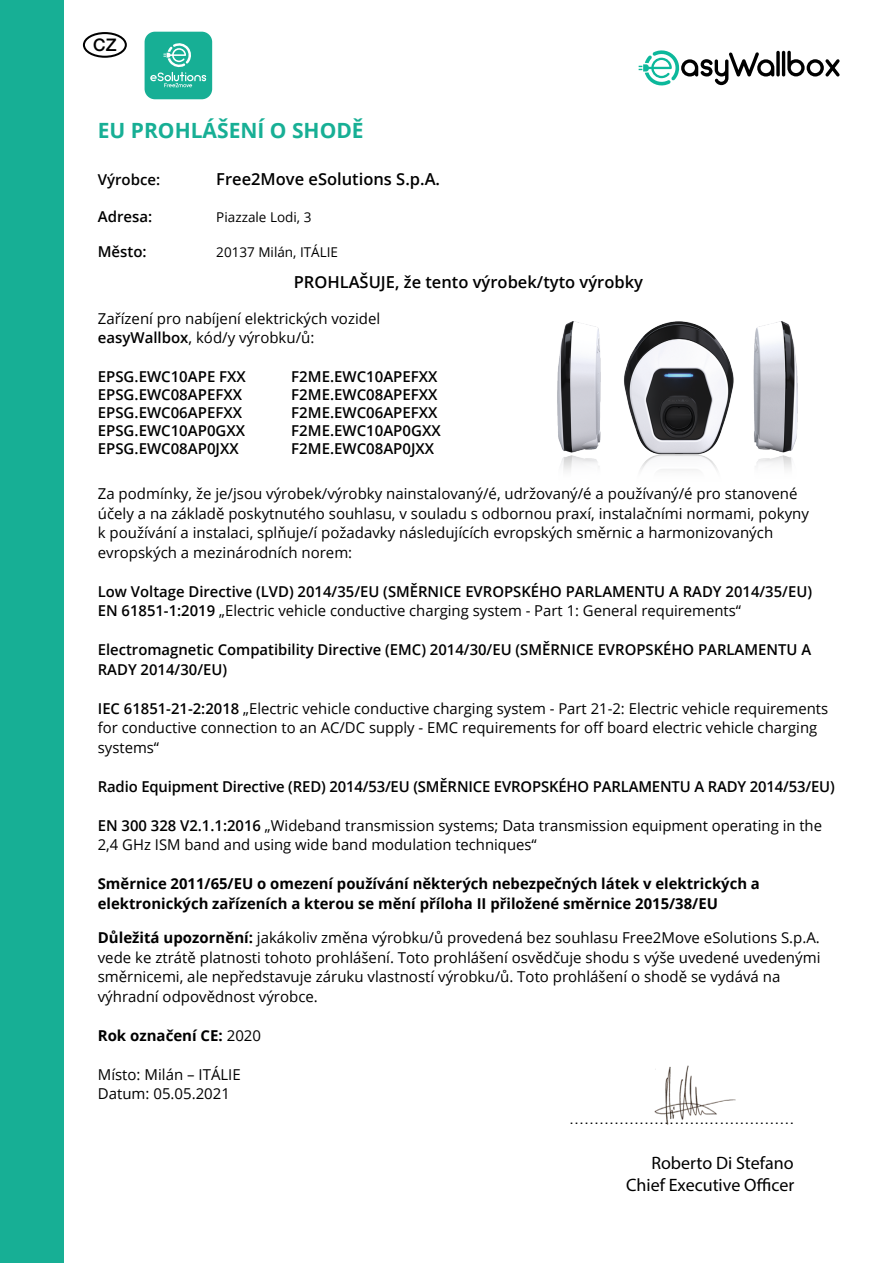
<style>
.page{position:relative;width:893px;height:1263px;background:#fff}
.page>*{position:absolute;margin:0;border:0;box-sizing:border-box;transform-origin:0 0}
.t1{font:700 21px "Open Sans";color:#17af95}
.t2{font:18px/21.6px "Myriad Pro";color:#000;text-align:right}
.t3{font:500 17.25px "Helvetica Neue";color:#000}
.t4{font:600 16.5px "Open Sans";color:#000}
.t5{font:15px/19.5px "Open Sans";color:#000}
.t6{font:600 15px/19.5px "Open Sans";color:#000}
.t7{font:700 15px/19.5px "Open Sans";color:#000}
.t8{font:15px "Arial";color:#010202}
.t9{font:13.5px "Open Sans";color:#000}
.s1{font-weight:600}
.s2{font-weight:400}
.s3{font-weight:700}
</style>
<div class="page">
<img style="left:654px;top:1065px;width:82px;height:60px">
<img style="left:557px;top:321px;width:241px;height:150px">
<div style="left:0;top:0;width:64px;height:1263px;background:#17af95"></div>
<div style="left:145px;top:32px;width:67px;height:67px;background:#17af95;border-radius:10px"></div>
<svg style="left:150px;top:43px;width:56px;height:44px"></svg>
<svg style="left:639px;top:50px;width:135px;height:35px"></svg>
<svg style="left:776px;top:51px;width:4px;height:26px"></svg>
<hr style="left:782px;top:51px;width:3px;height:26px;background:#000;border-radius:2px">
<svg style="left:787px;top:51px;width:53px;height:26px"></svg>
<div style="left:83px;top:32px;width:44px;height:26px;border:2px solid #000;border-radius:50%"></div>
<p class="t3" style="left:93px;top:31px;width:25px">CZ</p>
<h1 class="t1" style="left:98px;top:115px;width:267px">EU PROHLÁŠENÍ O SHODĚ</h1>
<p class="t6" style="left:98px;top:169px;width:64px">Výrobce:</p>
<p class="t4" style="left:216px;top:167px;width:225px">Free2Move eSolutions S.p.A.</p>
<p class="t6" style="left:98px;top:207px;width:56px">Adresa:</p>
<p class="t9" style="left:216px;top:208px;width:97px">Piazzale Lodi, 3</p>
<p class="t6" style="left:98px;top:241px;width:50px">Město:</p>
<p class="t9" style="left:216px;top:242px;width:123px">20137 Milán, ITÁLIE</p>
<p class="t4" style="left:294px;top:270px;width:351px">PROHLAŠUJE, že tento výrobek/tyto výrobky</p>
<p class="t5" style="left:98px;top:308px;width:284px">Zařízení pro nabíjení elektrických vozidel <span class="s1">easyWallbox</span>, kód/y výrobku/ů:</p>
<p class="t6" style="left:98px;top:367px;width:150px">EPSG.EWC10APE FXX</p>
<p class="t6" style="left:291px;top:367px;width:148px">F2ME.EWC10APEFXX</p>
<p class="t6" style="left:98px;top:385px;width:146px">EPSG.EWC08APEFXX</p>
<p class="t6" style="left:291px;top:385px;width:148px">F2ME.EWC08APEFXX</p>
<p class="t6" style="left:98px;top:403px;width:146px">EPSG.EWC06APEFXX</p>
<p class="t6" style="left:291px;top:403px;width:148px">F2ME.EWC06APEFXX</p>
<p class="t6" style="left:98px;top:421px;width:149px">EPSG.EWC10AP0GXX</p>
<p class="t6" style="left:291px;top:421px;width:151px">F2ME.EWC10AP0GXX</p>
<p class="t6" style="left:98px;top:439px;width:142px">EPSG.EWC08AP0JXX</p>
<p class="t6" style="left:291px;top:439px;width:144px">F2ME.EWC08AP0JXX</p>
<p class="t5" style="left:98px;top:484px;width:713px">Za podmínky, že je/jsou výrobek/výrobky nainstalovaný/é, udržovaný/é a používaný/é pro stanovené účely a na základě poskytnutého souhlasu, v souladu s odbornou praxí, instalačními normami, pokyny k používání a instalaci, splňuje/í požadavky následujících evropských směrnic a harmonizovaných evropských a mezinárodních norem:</p>
<p class="t6" style="left:98px;top:581px;width:716px">Low Voltage Directive (LVD) 2014/35/EU (SMĚRNICE EVROPSKÉHO PARLAMENTU A RADY 2014/35/EU)<br>EN 61851-1:2019 <span class="s2">„Electric vehicle conductive charging system - Part 1: General requirements“</span></p>
<p class="t6" style="left:98px;top:640px;width:715px">Electromagnetic Compatibility Directive (EMC) 2014/30/EU (SMĚRNICE EVROPSKÉHO PARLAMENTU A<br>RADY 2014/30/EU)</p>
<p class="t5" style="left:98px;top:698px;width:732px"><span class="s1">IEC 61851-21-2:2018</span> „Electric vehicle conductive charging system - Part 21-2: Electric vehicle requirements for conductive connection to an AC/DC supply - EMC requirements for off board electric vehicle charging systems“</p>
<p class="t6" style="left:98px;top:776px;width:739px">Radio Equipment Directive (RED) 2014/53/EU (SMĚRNICE EVROPSKÉHO PARLAMENTU A RADY 2014/53/EU)</p>
<p class="t5" style="left:98px;top:815px;width:726px"><span class="s1">EN 300 328 V2.1.1:2016</span> „Wideband transmission systems; Data transmission equipment operating in the<br>2,4 GHz ISM band and using wide band modulation techniques“</p>
<p class="t7" style="left:98px;top:874px;width:664px">Směrnice 2011/65/EU o omezení používání některých nebezpečných látek v elektrických a elektronických zařízeních a kterou se mění příloha II přiložené směrnice 2015/38/EU</p>
<p class="t5" style="left:98px;top:928px;width:724px"><span class="s3">Důležitá upozornění:</span> jakákoliv změna výrobku/ů provedená bez souhlasu Free2Move eSolutions S.p.A. vede ke ztrátě platnosti tohoto prohlášení. Toto prohlášení osvědčuje shodu s výše uvedené uvedenými směrnicemi, ale nepředstavuje záruku vlastností výrobku/ů. Toto prohlášení o shodě se vydává na výhradní odpovědnost výrobce.</p>
<p class="t7" style="left:98px;top:1025px;width:165px">Rok označení CE: <span class="s2">2020</span></p>
<p class="t5" style="left:98px;top:1064px;width:145px">Místo: Milán – ITÁLIE<br>Datum: 05.05.2021</p>
<p class="t8" style="left:569px;top:1108px;width:227px">………………………………………</p>
<p class="t2" style="left:626px;top:1152px;width:170px">Roberto Di Stefano<br>Chief Executive Officer</p>
</div>
